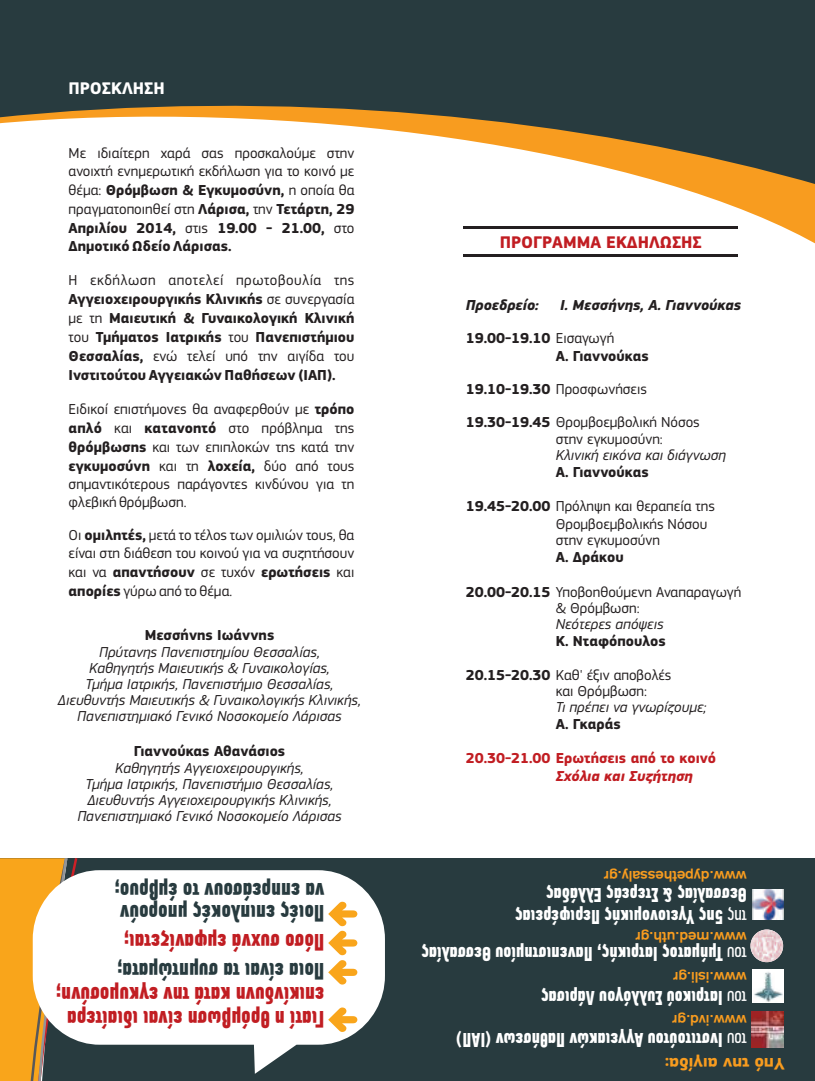
<style>
.page{position:relative;width:815px;height:1081px;background:#fff}
.page>*{position:absolute;margin:0;border:0;box-sizing:border-box;transform-origin:0 0}
.t1{font:700 23.88px/24.1px "PF Din Text Comp Pro";color:#c11d22}
.t2{font:700 23.88px/22.8px "PF Din Text Comp Pro";color:#283b3f}
.t3{font:700 20.12px/22.6px "PF Din Text Comp Pro";color:#fff}
.t4{font:700 17.5px "PF Square Sans Pro";color:#c11d22}
.t5{font:700 17.5px "PF Square Sans Pro";color:#fff}
.t6{font:700 17.38px "PF Square Sans Pro";color:#f89c1f}
.t7{font:15px/18.6px "PF Square Sans Pro";color:#231f20}
.t8{font:italic 15px/16px "PF Square Sans Pro";color:#231f20;text-align:center}
.t9{font:700 15px/18.9px "PF Square Sans Pro";color:#231f20;text-align:justify}
.t10{font:700 15px "PF Akzidenz";color:#f89c1f}
.t11{font:italic 700 15px "PF Square Sans Pro";color:#231f20}
.t12{font:700 15px "PF Square Sans Pro";color:#c11d22}
.t13{font:italic 700 15px "PF Square Sans Pro";color:#c11d22}
.s1{font-weight:700}
.s2{font-weight:400}
</style>
<div class="page">
<div style="left:0;top:0;width:815px;height:836px;background:#283b3f"></div>
<div style="left:0;top:105px;width:815px;height:731px;background:#fff"></div>
<div style="left:0;top:858px;width:815px;height:223px;background:#283b3f"></div>
<svg style="left:0;top:858px;width:78px;height:223px"></svg>
<svg style="left:33px;top:870px;width:352px;height:204px;fill:#fff"></svg>
<svg style="left:328px;top:1007px;width:29px;height:25px"></svg>
<svg style="left:328px;top:902px;width:29px;height:82px"></svg>
<hr style="left:464px;top:254px;width:274px;height:2px;background:#231f20">
<hr style="left:464px;top:227px;width:274px;height:2px;background:#231f20">
<img style="left:752px;top:1011px;width:31px;height:37px">
<img style="left:753px;top:889px;width:30px;height:31px">
<img style="left:750px;top:929px;width:33px;height:33px;border-radius:50%">
<img style="left:753px;top:969px;width:30px;height:33px">
<p class="t5" style="left:69px;top:81px;width:98px">ΠΡΟΣΚΛΗΣΗ</p>
<p class="t7" style="left:69px;top:145px;width:287px;text-align:justify">Με ιδιαίτερη χαρά σας προσκαλούμε στην ανοιχτή ενημερωτική εκδήλωση για το κοινό με θέμα: <span class="s1">Θρόμβωση &amp; Εγκυμοσύνη,</span> η οποία θα πραγματοποιηθεί στη <span class="s1">Λάρισα,</span> την <span class="s1">Τετάρτη, 29<br>Απριλίου 2014,</span> στις <span class="s1">19.00 - 21.00,</span> στο <span class="s1">Δημοτικό Ωδείο Λάρισας.</span></p>
<p class="t9" style="left:69px;top:272px;width:287px"><span class="s2">Η εκδήλωση αποτελεί πρωτοβουλία της </span>Αγγειοχειρουργικής Κλινικής <span class="s2">σε συνεργασία με τη</span> Μαιευτική &amp; Γυναικολογική Κλινική <span class="s2">του</span> Τμήματος Ιατρικής <span class="s2">του</span> Πανεπιστήμιου Θεσσαλίας, <span class="s2">ενώ τελεί υπό την αιγίδα του </span>Ινστιτούτου Αγγειακών Παθήσεων (ΙΑΠ).</p>
<p class="t7" style="left:69px;top:401px;width:287px;text-align:justify">Ειδικοί επιστήμονες θα αναφερθούν με <span class="s1">τρόπο απλό</span> και <span class="s1">κατανοητό</span> στο πρόβλημα της <span class="s1">θρόμβωσης</span> και των επιπλοκών της κατά την <span class="s1">εγκυμοσύνη</span> και τη <span class="s1">λοχεία,</span> δύο από τους σημαντικότερους παράγοντες κινδύνου για τη φλεβική θρόμβωση.</p>
<p class="t7" style="left:69px;top:527px;width:287px;text-align:justify">Οι <span class="s1">ομιλητές,</span> μετά το τέλος των ομιλιών τους, θα είναι στη διάθεση του κοινού για να συζητήσουν και να <span class="s1">απαντήσουν</span> σε τυχόν <span class="s1">ερωτήσεις</span> και <span class="s1">απορίες</span> γύρω από το θέμα.</p>
<p class="t9" style="left:145px;top:627px;width:131px">Μεσσήνης Ιωάννης</p>
<p class="t8" style="left:58px;top:645px;width:305px">Πρύτανης Πανεπιστημίου Θεσσαλίας,<br>Καθηγητής Μαιευτικής &amp; Γυναικολογίας,<br>Τμήμα Ιατρικής, Πανεπιστήμιο Θεσσαλίας, Διευθυντής Μαιευτικής &amp; Γυναικολογικής Κλινικής, Πανεπιστημιακό Γενικό Νοσοκομείο Λάρισας</p>
<p class="t9" style="left:134px;top:743px;width:153px">Γιαννούκας Αθανάσιος</p>
<p class="t8" style="left:77px;top:761px;width:266px">Καθηγητής Αγγειοχειρουργικής,<br>Τμήμα Ιατρικής, Πανεπιστήμιο Θεσσαλίας, Διευθυντής Αγγειοχειρουργικής Κλινικής, Πανεπιστημιακό Γενικό Νοσοκομείο Λάρισας</p>
<h1 class="t2" style="left:325px;top:922px;width:212px;rotate:-180deg">Ποιές επιπλοκές μπορούν να επηρεάσουν το έμβρυο;</h1>
<h1 class="t1" style="left:325px;top:952px;width:202px;rotate:-180deg">Πόσο συχνά εμφανίζεται;</h1>
<h1 class="t2" style="left:325px;top:980px;width:209px;rotate:-180deg">Ποια είναι τα συμπτώματα;</h1>
<h1 class="t1" style="left:325px;top:1029px;width:270px;rotate:-180deg">Γιατί η θρόμβωση είναι ιδιαίτερα επικίνδυνη κατά την εγκυμοσύνη;</h1>
<p class="t4" style="left:500px;top:235px;width:203px">ΠΡΟΓΡΑΜΜΑ ΕΚΔΗΛΩΣΗΣ</p>
<p class="t11" style="left:466px;top:299px;width:74px">Προεδρείο:</p>
<p class="t11" style="left:560px;top:299px;width:183px">Ι. Μεσσήνης, Α. Γιαννούκας</p>
<p class="t9" style="left:556px;top:331px;width:94px;line-height:17.2px;text-indent:-90px">19.00-19.10 <span class="s2">Εισαγωγή<br></span>Α. Γιαννούκας</p>
<p class="t7" style="left:466px;top:381px;width:183px"><span class="s1">19.10-19.30</span> Προσφωνήσεις</p>
<p class="t7" style="left:556px;top:415px;width:146px;line-height:16.5px;text-indent:-90px"><span class="s1">19.30-19.45</span> Θρομβοεμβολική Νόσος στην εγκυμοσύνη:</p>
<p class="t8" style="left:556px;top:448px;width:172px">Κλινική εικόνα και διάγνωση</p>
<p class="t9" style="left:556px;top:463px;width:94px">Α. Γιαννούκας</p>
<p class="t7" style="left:556px;top:498px;width:161px;line-height:18.2px;text-indent:-90px"><span class="s1">19.45-20.00</span> Πρόληψη και θεραπεία της<br>Θρομβοεμβολικής Νόσου</p>
<p class="t7" style="left:556px;top:532px;width:106px">στην εγκυμοσύνη</p>
<p class="t9" style="left:556px;top:549px;width:69px">Α. Δράκου</p>
<p class="t7" style="left:556px;top:585px;width:187px;line-height:16.5px;text-indent:-90px"><span class="s1">20.00-20.15</span> Υποβοηθούμενη Αναπαραγωγή &amp; Θρόμβωση:</p>
<p class="t8" style="left:556px;top:618px;width:109px">Νεότερες απόψεις</p>
<p class="t9" style="left:556px;top:633px;width:111px">Κ. Νταφόπουλος</p>
<p class="t7" style="left:556px;top:667px;width:117px;line-height:16.5px;text-indent:-90px"><span class="s1">20.15-20.30</span> Καθ' έξιν αποβολές και Θρόμβωση:</p>
<p class="t8" style="left:556px;top:700px;width:152px">Τι πρέπει να γνωρίζουμε;</p>
<p class="t9" style="left:556px;top:716px;width:66px">Α. Γκαράς</p>
<p class="t12" style="left:466px;top:752px;width:252px">20.30-21.00 Ερωτήσεις από το κοινό</p>
<p class="t13" style="left:556px;top:769px;width:139px">Σχόλια και Συζήτηση</p>
<p class="t10" style="left:747px;top:884px;width:145px;rotate:-180deg">www.dypethessaly.gr</p>
<h2 class="t3" style="left:747px;top:927px;width:233px;rotate:-180deg"><span class="s2">της</span> 5ης Υγειονομικής Περιφέρειας<br>Θεσσαλίας &amp; Στερεάς Ελλάδας</h2>
<p class="t10" style="left:747px;top:945px;width:113px;rotate:-180deg">www.med.uth.gr</p>
<h2 class="t3" style="left:747px;top:963px;width:327px;rotate:-180deg"><span class="s2">του</span> Τμήματος Ιατρικής, Πανεπιστημίου Θεσσαλίας</h2>
<p class="t10" style="left:747px;top:985px;width:75px;rotate:-180deg">www.isli.gr</p>
<h2 class="t3" style="left:747px;top:1007px;width:207px;rotate:-180deg"><span class="s2">του</span> Ιατρικού Συλλόγου Λάρισας</h2>
<p class="t10" style="left:747px;top:1028px;width:76px;rotate:-180deg">www.ivd.gr</p>
<h2 class="t3" style="left:747px;top:1049px;width:292px;rotate:-180deg"><span class="s2">του</span> Ινστιτούτου Αγγειακών Παθήσεων (ΙΑΠ)</h2>
<p class="t6" style="left:785px;top:1070px;width:121px;rotate:-180deg">Yπό την αιγίδα:</p>
</div>
